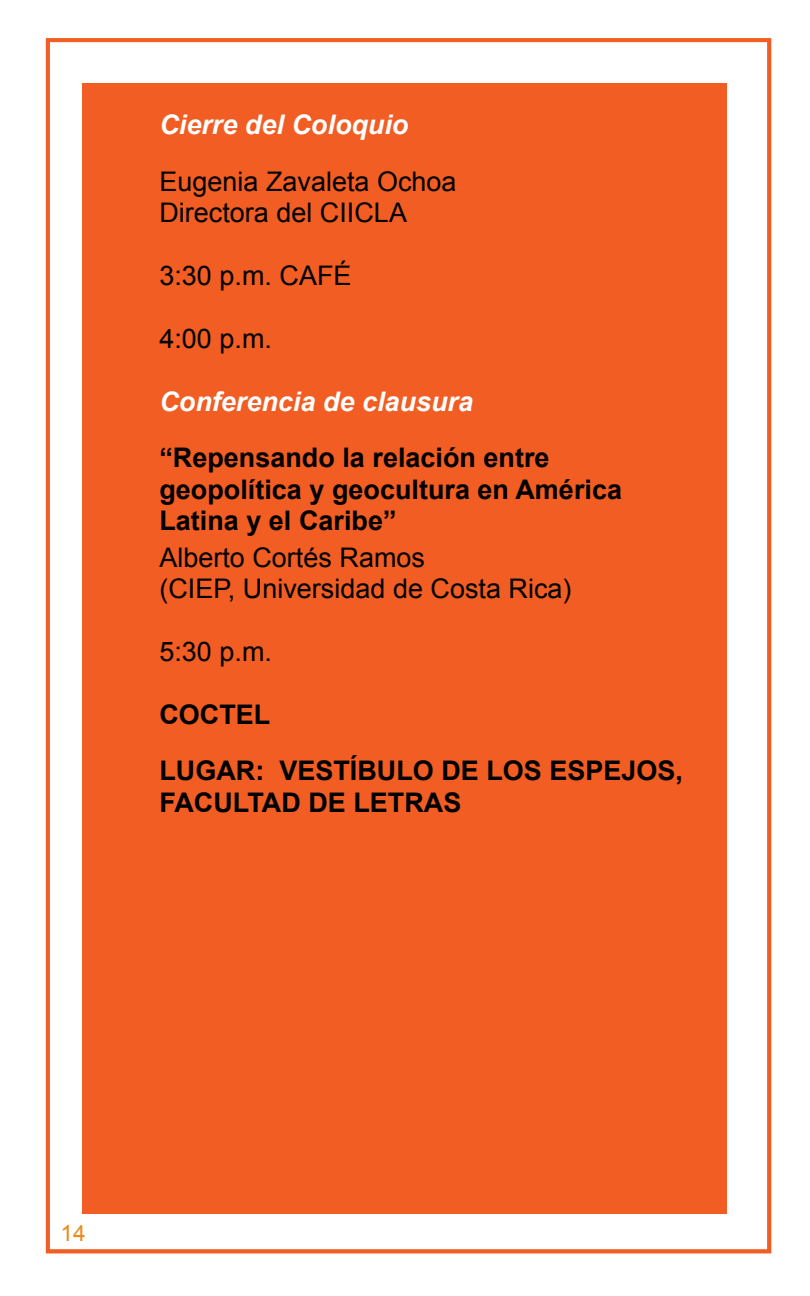
<style>
.page{position:relative;width:810px;height:1296px;background:#fff}
.page>*{position:absolute;margin:0;border:0;box-sizing:border-box;transform-origin:0 0}
.t1{font:700 27px/31.1px "Arial";color:#000}
.t2{font:27px/31.1px "Arial";color:#000}
.t3{font:italic 700 27px "Arial";color:#fff}
.t4{font:22.5px "Arial";color:#ec891d}
</style>
<div class="page">
<div style="left:46px;top:38px;width:725px;height:1215px;border:4px solid #f15d22"></div>
<div style="left:83px;top:83px;width:644px;height:1130px;background:#f15d22"></div>
<p class="t3" style="left:159px;top:107px;width:251px">Cierre del Coloquio</p>
<p class="t2" style="left:159px;top:166px;width:299px">Eugenia Zavaleta Ochoa<br>Directora del CIICLA</p>
<p class="t2" style="left:159px;top:260px;width:194px">3:30 p.m. CAFÉ</p>
<p class="t2" style="left:159px;top:323px;width:114px">4:00 p.m.</p>
<p class="t3" style="left:159px;top:383px;width:315px">Conferencia de clausura</p>
<p class="t1" style="left:159px;top:443px;width:464px">“Repensando la relación entre geopolítica y geocultura en América<br>Latina y el Caribe”</p>
<p class="t2" style="left:159px;top:542px;width:414px">Alberto Cortés Ramos<br>(CIEP, Universidad de Costa Rica)</p>
<p class="t2" style="left:159px;top:636px;width:114px">5:30 p.m.</p>
<p class="t1" style="left:159px;top:687px;width:525px;line-height:56.5px">COCTEL<br>LUGAR: VESTÍBULO DE LOS ESPEJOS,</p>
<p class="t1" style="left:159px;top:787px;width:303px">FACULTAD DE LETRAS</p>
<p class="t4" style="left:61px;top:1218px;width:27px">14</p>
</div>
